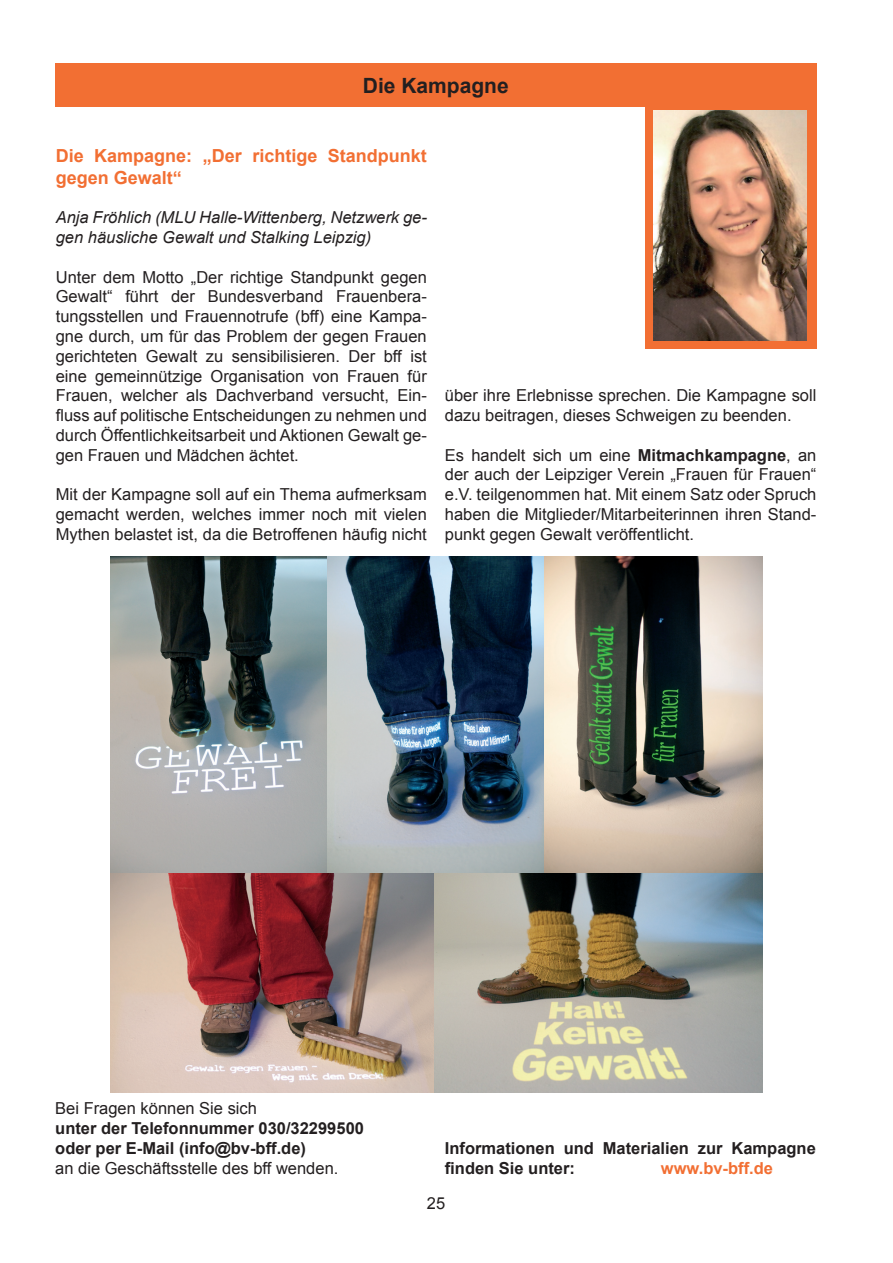
<style>
.page{position:relative;width:893px;height:1263px;background:#fff}
.page>*{position:absolute;margin:0;border:0;box-sizing:border-box;transform-origin:0 0}
.t1{font:700 21px "Arial";color:#231f20}
.t2{font:700 18px/21.6px "Arial";color:#f26f33}
.t3{font:16.5px/19.8px "Arial";color:#231f20;text-align:justify}
.t4{font:700 16.5px/19.8px "Arial";color:#231f20}
.t5{font:italic 16.5px/19.8px "Arial";color:#231f20}
.t6{font:700 16.5px "Arial";color:#f26f33}
.s1{font-weight:700}
</style>
<div class="page">
<div style="left:55px;top:64px;width:761px;height:43px;background:#f26f33"></div>
<div style="left:645px;top:100px;width:171px;height:249px;background:#f26f33"></div>
<img style="left:654px;top:111px;width:153px;height:229px">
<img style="left:111px;top:556px;width:651px;height:318px">
<img style="left:111px;top:874px;width:651px;height:218px">
<p class="t1" style="left:363px;top:71px;width:147px">Die Kampagne</p>
<p class="t2" style="left:56px;top:145px;width:373px">Die Kampagne: „Der richtige Standpunkt gegen Gewalt“</p>
<p class="t5" style="left:56px;top:208px;width:373px">Anja Fröhlich (MLU Halle-Wittenberg, Netzwerk ge&shy;gen häusliche Gewalt und Stalking Leipzig)</p>
<p class="t3" style="left:56px;top:267px;width:373px">Unter dem Motto „Der richtige Standpunkt gegen Gewalt“ führt der Bundesverband Frauenbera&shy;tungsstellen und Frauennotrufe (bff) eine Kampa&shy;gne durch, um für das Problem der gegen Frauen gerichteten Gewalt zu sensibilisieren. Der bff ist eine gemeinnützige Organisation von Frauen für Frauen, welcher als Dachverband versucht, Ein&shy;fluss auf politische Entscheidungen zu nehmen und durch Öffentlichkeitsarbeit und Aktionen Gewalt ge&shy;gen Frauen und Mädchen ächtet.</p>
<p class="t3" style="left:56px;top:485px;width:373px">Mit der Kampagne soll auf ein Thema aufmerksam gemacht werden, welches immer noch mit vielen Mythen belastet ist, da die Betroffenen häufig nicht</p>
<p class="t3" style="left:445px;top:386px;width:373px">über ihre Erlebnisse sprechen. Die Kampagne soll dazu beitragen, dieses Schweigen zu beenden.</p>
<p class="t3" style="left:445px;top:445px;width:373px">Es handelt sich um eine <span class="s1">Mitmachkampagne</span>, an der auch der Leipziger Verein „Frauen für Frauen“ e.V. teilgenommen hat. Mit einem Satz oder Spruch haben die Mitglieder/Mitarbeiterinnen ihren Stand&shy;punkt gegen Gewalt veröffentlicht.</p>
<p class="t3" style="left:55px;top:1099px;width:203px">Bei Fragen können Sie sich</p>
<p class="t4" style="left:55px;top:1119px;width:310px">unter der Telefonnummer 030/32299500 oder per E-Mail (info@bv-bff.de)</p>
<p class="t3" style="left:55px;top:1158px;width:285px">an die Geschäftsstelle des bff wenden.</p>
<p class="t4" style="left:445px;top:1139px;width:372px">Informationen und Materialien zur Kampagne finden Sie unter:</p>
<p class="t6" style="left:661px;top:1157px;width:114px">www.bv-bff.de</p>
<p class="t3" style="left:427px;top:1193px;width:20px">25</p>
</div>
